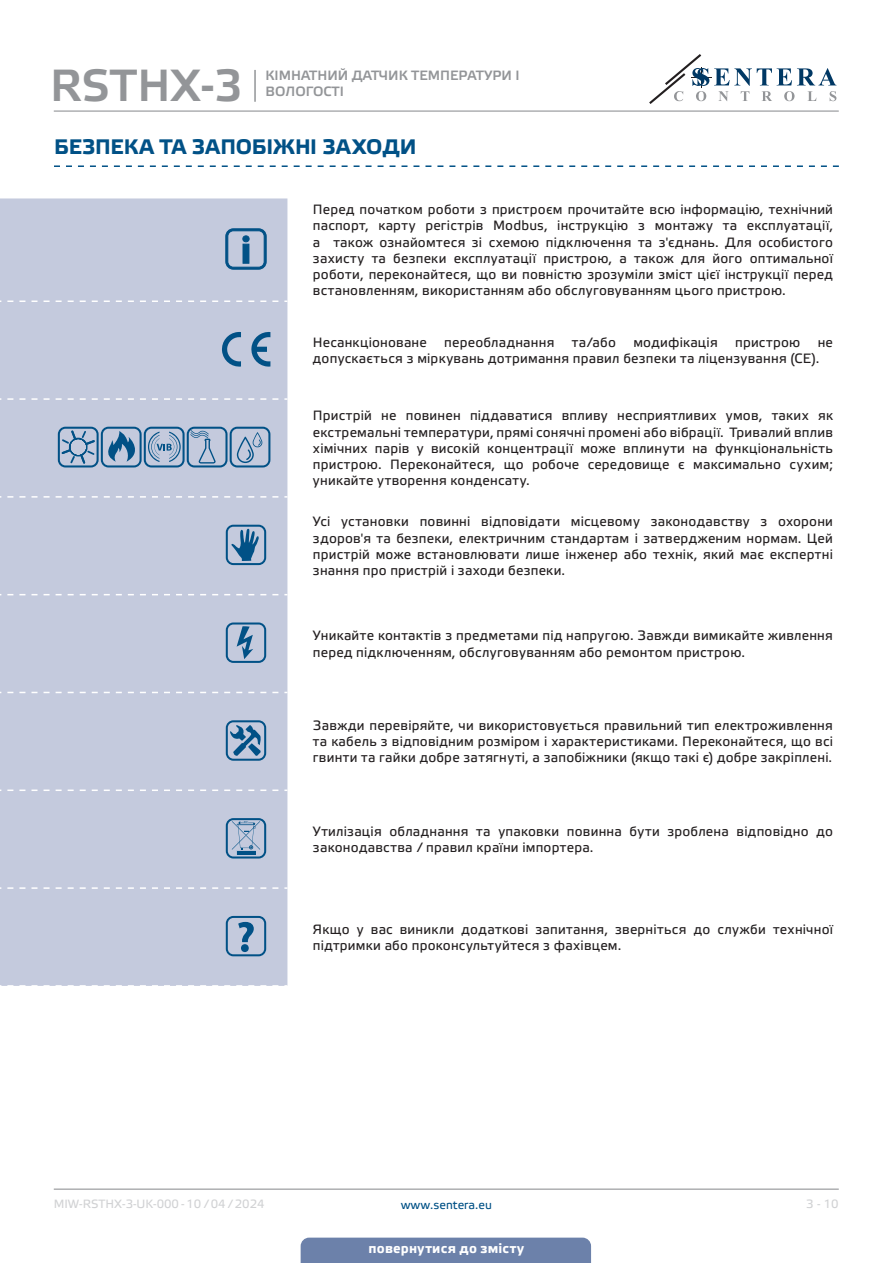
<style>
.page{position:relative;width:893px;height:1263px;background:#fff}
.page>*{position:absolute;margin:0;border:0;box-sizing:border-box;transform-origin:0 0}
.t1{font:45px "Etelka Medium Pro";color:#939598}
.t2{font:700 21px "Etelka Text Pro";letter-spacing:.005em;color:#015186}
.table_text{font:13.5px/16.2px "Etelka Text Pro";letter-spacing:.015em;color:#231f20;text-align:justify}
.t3{font:13.5px/16.2px "Etelka Medium Pro";color:#939598}
.t4{font:700 13.5px "Etelka Text Pro";letter-spacing:.015em;color:#fff}
.t5{font:12px "Etelka Text Pro";color:#d1d2d4}
.t6{font:12px "Etelka Text Pro";color:#015186}
</style>
<div class="page">
<hr style="left:54px;top:111px;width:785px;height:1px;background:#939598">
<hr style="left:54px;top:1188px;width:785px;height:2px;background:#939598">
<svg style="left:649px;top:54px;width:187px;height:50px"></svg>
<div style="left:301px;top:1237px;width:290px;height:26px;background:#6c81aa"></div>
<hr style="left:254px;top:70px;width:2px;height:32px;background:#939598">
<svg style="left:54px;top:165px;width:785px;height:2px"></svg>
<div style="left:0;top:198px;width:287px;height:788px;background:#c4cadd"></div>
<svg style="left:7px;top:300px;width:280px;height:2px"></svg>
<svg style="left:7px;top:398px;width:280px;height:2px"></svg>
<svg style="left:7px;top:496px;width:280px;height:2px"></svg>
<svg style="left:7px;top:594px;width:280px;height:1px"></svg>
<svg style="left:7px;top:692px;width:280px;height:1px"></svg>
<svg style="left:7px;top:789px;width:280px;height:2px"></svg>
<svg style="left:7px;top:887px;width:280px;height:2px"></svg>
<svg style="left:7px;top:985px;width:280px;height:1px"></svg>
<svg style="left:226px;top:229px;width:40px;height:40px;background:#84a2c0"></svg>
<svg style="left:221px;top:332px;width:20px;height:35px"></svg>
<svg style="left:251px;top:331px;width:19px;height:36px"></svg>
<svg style="left:58px;top:427px;width:212px;height:40px;background:#8ca7c4"></svg>
<svg style="left:226px;top:525px;width:40px;height:40px;background:#7196b8"></svg>
<svg style="left:226px;top:622px;width:40px;height:41px;background:#87a4c2"></svg>
<svg style="left:226px;top:720px;width:40px;height:41px;background:#7196b8"></svg>
<svg style="left:226px;top:818px;width:40px;height:40px;background:#8ca7c4"></svg>
<svg style="left:226px;top:916px;width:40px;height:40px;background:#89a5c2"></svg>
<h1 class="t1" style="left:50px;top:61px;width:194px">RSTHX-3</h1>
<p class="t3" style="left:266px;top:68px;width:256px">КІМНАТНИЙ ДАТЧИК ТЕМПЕРАТУРИ І<br>ВОЛОГОСТІ</p>
<p class="t2" style="left:54px;top:135px;width:364px">БЕЗПЕКА ТА ЗАПОБІЖНІ ЗАХОДИ</p>
<p class="table_text" style="left:313px;top:202px;width:522px">Перед початком роботи з пристроєм прочитайте всю інформацію, технічний паспорт, карту регістрів Modbus, інструкцію з монтажу та експлуатації, а також ознайомтеся зі схемою підключення та з'єднань. Для особистого захисту та безпеки експлуатації пристрою, а також для його оптимальної роботи, переконайтеся, що ви повністю зрозуміли зміст цієї інструкції перед встановленням, використанням або обслуговуванням цього пристрою.</p>
<p class="table_text" style="left:313px;top:335px;width:115px">Несанкціоноване</p>
<p class="table_text" style="left:444px;top:335px;width:112px">переобладнання</p>
<p class="table_text" style="left:572px;top:335px;width:46px">та/або</p>
<p class="table_text" style="left:633px;top:335px;width:86px">модифікація</p>
<p class="table_text" style="left:735px;top:335px;width:67px">пристрою</p>
<p class="table_text" style="left:313px;top:335px;width:521px;text-indent:505px">не допускається з міркувань дотримання правил безпеки та ліцензування (CE).</p>
<p class="table_text" style="left:313px;top:408px;width:522px">Пристрій не повинен піддаватися впливу несприятливих умов, таких як екстремальні температури, прямі сонячні промені або вібрації. Тривалий вплив хімічних парів у високій концентрації може вплинути на функціональність пристрою. Переконайтеся, що робоче середовище є максимально сухим; уникайте утворення конденсату.</p>
<p class="table_text" style="left:313px;top:514px;width:522px">Усі установки повинні відповідати місцевому законодавству з охорони здоров'я та безпеки, електричним стандартам і затвердженим нормам. Цей пристрій може встановлювати лише інженер або технік, який має експертні знання про пристрій і заходи безпеки.</p>
<p class="table_text" style="left:313px;top:628px;width:521px">Уникайте контактів з предметами під напругою. Завжди вимикайте живлення перед підключенням, обслуговуванням або ремонтом пристрою.</p>
<p class="table_text" style="left:313px;top:718px;width:521px">Завжди перевіряйте, чи використовується правильний тип електроживлення та кабель з відповідним розміром і характеристиками. Переконайтеся, що всі гвинти та гайки добре затягнуті, а запобіжники (якщо такі є) добре закріплені.</p>
<p class="table_text" style="left:313px;top:824px;width:521px">Утилізація обладнання та упаковки повинна бути зроблена відповідно до законодавства / правил країни імпортера.</p>
<p class="table_text" style="left:313px;top:922px;width:521px">Якщо у вас виникли додаткові запитання, зверніться до служби технічної підтримки або проконсультуйтеся з фахівцем.</p>
<p class="t5" style="left:54px;top:1197px;width:212px">MIW-RSTHX-3-UK-000 - 10 / 04 / 2024</p>
<p class="t6" style="left:401px;top:1198px;width:93px">www.sentera.eu</p>
<p class="t5" style="left:806px;top:1197px;width:34px">3 - 10</p>
<p class="t4" style="left:369px;top:1240px;width:157px">повернутися до змісту</p>
</div>
